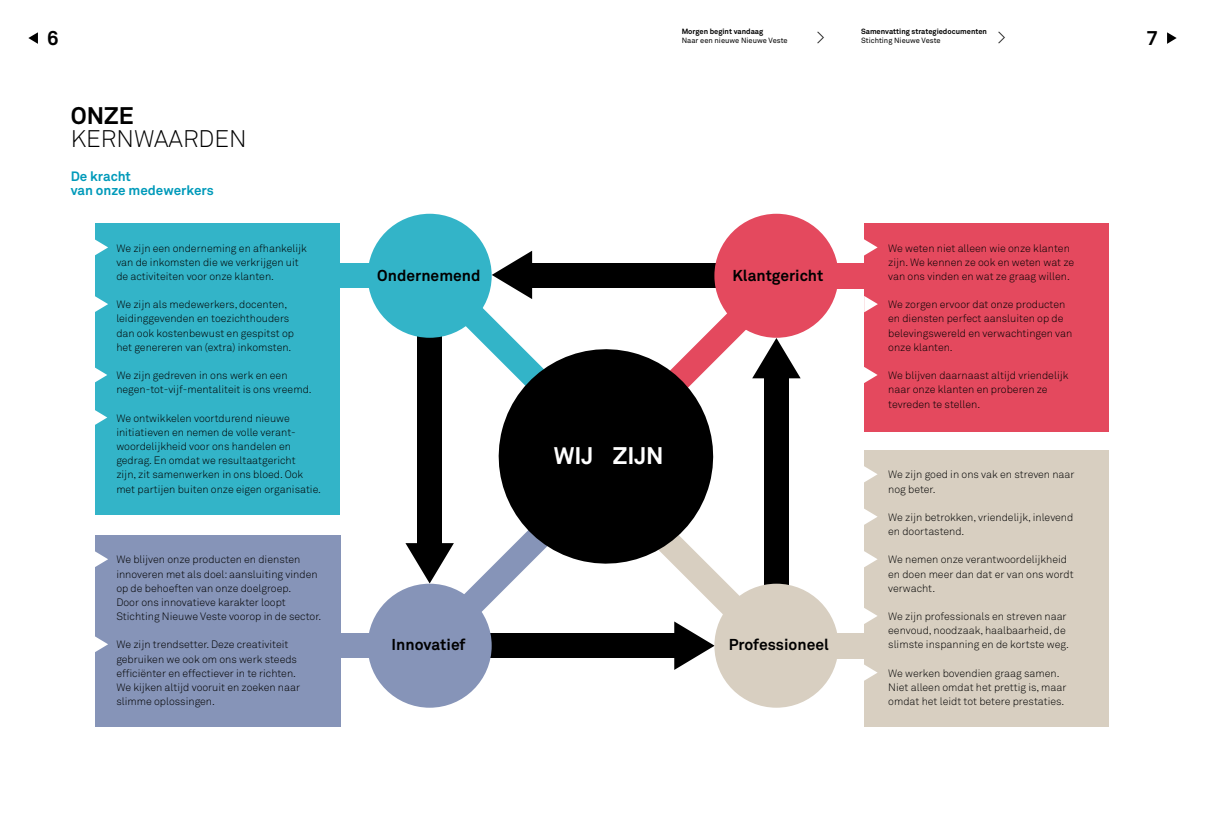
<style>
.page{position:relative;width:1205px;height:815px;background:#fff}
.page>*{position:absolute;margin:0;border:0;box-sizing:border-box;transform-origin:0 0}
.t1{font:300 23.75px "Akkurat";color:#000}
.t2{font:700 23.75px "Akkurat";color:#fff}
.t3{font:700 23.75px "Akkurat";color:#000}
.t4{font:700 20px "Akkurat";color:#000}
.t5{font:300 18.12px "Akkurat";color:#000}
.t6{font:700 15.62px "Akkurat";color:#000}
.t7{font:700 13.5px/14.1px "Akkurat";color:#009aba}
.t8{font:300 10.62px/14.1px "Akkurat";color:#000}
.t9{font:700 7.5px "Akkurat";color:#000}
.t10{font:7.5px "Akkurat";color:#000}
</style>
<div class="page">
<div style="left:315px;top:633px;width:134px;height:25px;background:#8694b8"></div>
<div style="left:95px;top:223px;width:244px;height:292px;background:#33b4c8"></div>
<div style="left:864px;top:223px;width:245px;height:208px;background:#e4495e"></div>
<div style="left:864px;top:450px;width:245px;height:276px;background:#d8cfc1"></div>
<div style="left:95px;top:535px;width:245px;height:192px;background:#8694b8"></div>
<svg style="left:28px;top:32px;width:10px;height:12px"></svg>
<svg style="left:1167px;top:32px;width:9px;height:12px"></svg>
<div style="left:315px;top:263px;width:134px;height:25px;background:#33b4c8"></div>
<svg style="left:702px;top:313px;width:98px;height:66px"></svg>
<div style="left:827px;top:263px;width:55px;height:26px;background:#e4495e"></div>
<svg style="left:405px;top:543px;width:114px;height:80px"></svg>
<div style="left:417px;top:307px;width:25px;height:241px;background:#000"></div>
<svg style="left:674px;top:575px;width:81px;height:95px"></svg>
<div style="left:443px;top:633px;width:242px;height:25px;background:#000"></div>
<div style="left:764px;top:368px;width:25px;height:233px;background:#000"></div>
<div style="left:788px;top:633px;width:233px;height:25px;background:#d8cfc1"></div>
<div style="left:529px;top:263px;width:259px;height:25px;background:#000"></div>
<div style="left:368px;top:214px;width:124px;height:124px;background:#33b4c8;border-radius:50%"></div>
<div style="left:714px;top:214px;width:124px;height:124px;background:#e4495e;border-radius:50%"></div>
<div style="left:714px;top:584px;width:124px;height:124px;background:#d8cfc1;border-radius:50%"></div>
<div style="left:368px;top:584px;width:124px;height:124px;background:#8694b8;border-radius:50%"></div>
<svg style="left:375px;top:251px;width:158px;height:97px"></svg>
<svg style="left:487px;top:338px;width:238px;height:237px;fill:#000"></svg>
<svg style="left:95px;top:239px;width:13px;height:17px"></svg>
<svg style="left:864px;top:239px;width:13px;height:17px"></svg>
<svg style="left:864px;top:466px;width:13px;height:16px"></svg>
<svg style="left:95px;top:551px;width:13px;height:16px"></svg>
<svg style="left:95px;top:296px;width:13px;height:16px"></svg>
<svg style="left:864px;top:296px;width:14px;height:16px"></svg>
<svg style="left:864px;top:509px;width:13px;height:16px"></svg>
<svg style="left:95px;top:636px;width:13px;height:16px"></svg>
<svg style="left:95px;top:367px;width:12px;height:16px"></svg>
<svg style="left:864px;top:367px;width:13px;height:16px"></svg>
<svg style="left:864px;top:551px;width:13px;height:16px"></svg>
<svg style="left:864px;top:664px;width:13px;height:17px"></svg>
<svg style="left:864px;top:608px;width:13px;height:16px"></svg>
<svg style="left:95px;top:410px;width:12px;height:15px"></svg>
<p class="t9" style="left:682px;top:27px;width:83px">Morgen begint vandaag</p>
<p class="t10" style="left:682px;top:36px;width:107px">Naar een nieuwe Nieuwe Veste</p>
<p class="t9" style="left:861px;top:27px;width:127px">Samenvatting strategiedocumenten</p>
<h2 class="t4" style="left:47px;top:25px;width:13px">6</h2>
<h3 class="t5" style="left:816px;top:26px;width:10px">&gt;</h3>
<p class="t10" style="left:861px;top:36px;width:81px">Stichting Nieuwe Veste</p>
<h3 class="t5" style="left:997px;top:26px;width:10px">&gt;</h3>
<h2 class="t4" style="left:1146px;top:26px;width:13px">7</h2>
<h1 class="t3" style="left:71px;top:101px;width:64px">Onze</h1>
<h1 class="t1" style="left:71px;top:125px;width:177px">kernwaarden</h1>
<p class="t7" style="left:71px;top:169px;width:145px">De kracht<br>van onze medewerkers</p>
<p class="t8" style="left:116px;top:241px;width:192px">We zijn een onderneming en afhankelijk van de inkomsten die we verkrijgen uit de activiteiten voor onze klanten.</p>
<p class="t8" style="left:116px;top:298px;width:179px">We zijn als medewerkers, docenten, leidinggevenden en toezichthouders dan ook kostenbewust en gespitst op het genereren van (extra) inkomsten.</p>
<p class="t8" style="left:116px;top:369px;width:197px">We zijn gedreven in ons werk en een negen-tot-vijf-mentaliteit is ons vreemd.</p>
<p class="t8" style="left:116px;top:411px;width:206px">We ontwikkelen voortdurend nieuwe initiatieven en nemen de volle verant&shy;woordelijkheid voor ons handelen en gedrag. E n omdat we resultaatgericht<br>zijn, zit samenwerken in ons bloed. Ook met partijen buiten onze eigen organisatie.</p>
<p class="t8" style="left:116px;top:553px;width:206px">We blijven onze producten en diensten innoveren met als doel: aansluiting vinden op de behoeften van onze doelgroep.<br>Door ons innovatieve karakter loopt Stichting N ieuwe Veste voorop in de sector.</p>
<p class="t8" style="left:116px;top:638px;width:185px">We zijn trendsetter. Deze creativiteit gebruiken we ook om ons werk steeds efficiënter en effectiever in te richten.<br>We kijken altijd vooruit en zoeken naar slimme oplossingen.</p>
<h3 class="t6" style="left:377px;top:266px;width:105px">Ondernemend</h3>
<h3 class="t6" style="left:732px;top:266px;width:92px">Klantgericht</h3>
<h1 class="t2" style="left:554px;top:441px;width:111px">Wij zijn</h1>
<h3 class="t6" style="left:392px;top:635px;width:75px">Innovatief</h3>
<h3 class="t6" style="left:729px;top:635px;width:102px">Professioneel</h3>
<p class="t8" style="left:888px;top:241px;width:188px">We weten niet alleen wie onze klanten zijn. We kennen ze ook en weten wat ze van ons vinden en wat ze graag willen.</p>
<p class="t8" style="left:888px;top:298px;width:186px">We zorgen ervoor dat onze producten en diensten perfect aansluiten op de belevingswereld en verwachtingen van onze klanten.</p>
<p class="t8" style="left:888px;top:369px;width:182px">We blijven daarnaast altijd vriendelijk naar onze klanten en proberen ze tevreden te stellen.</p>
<p class="t8" style="left:888px;top:468px;width:188px">We zijn goed in ons vak en streven naar nog beter.</p>
<p class="t8" style="left:888px;top:510px;width:187px">We zijn betrokken, vriendelijk, inlevend en doortastend.</p>
<p class="t8" style="left:888px;top:553px;width:187px">We nemen onze verantwoordelijkheid en doen meer dan dat er van ons wordt verwacht.</p>
<p class="t8" style="left:888px;top:610px;width:182px">We zijn professionals en streven naar eenvoud, noodzaak, haalbaarheid, de slimste inspanning en de kortste weg.</p>
<p class="t8" style="left:888px;top:666px;width:180px">We werken bovendien graag samen.<br>N iet alleen omdat het prettig is, maar omdat het leidt tot betere prestaties.</p>
</div>
